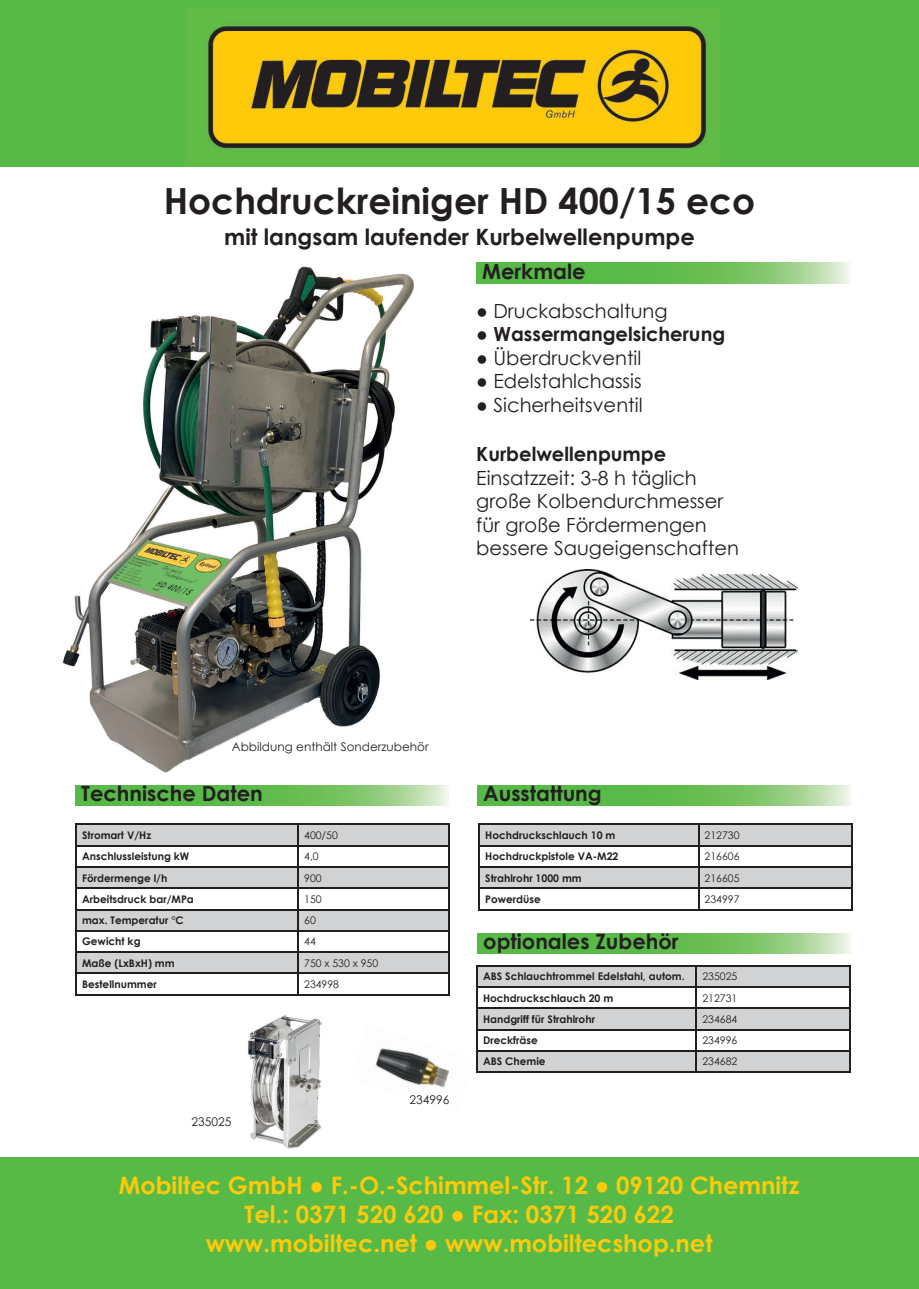
<style>
.page{position:relative;width:919px;height:1289px;background:#fff}
.page>*{position:absolute;margin:0;border:0;box-sizing:border-box;transform-origin:0 0}
.t1{font:700 36px "Century Gothic";color:#231f20}
.t2{font:700 24px/28.8px "Century Gothic";color:#feca0a;text-align:center}
.t3{font:700 22.5px "Century Gothic";color:#231f20}
.t4{font:700 21px "Century Gothic";color:#231f20}
.t5{font:19.5px/23.4px "Century Gothic";color:#231f20}
.t6{font:700 19.5px "Century Gothic";color:#231f20}
.t7{font:12px "Century Gothic";color:#231f20}
.t8{font:700 10.5px "Century Gothic";color:#231f20}
.t9{font:10.5px "Century Gothic";color:#231f20}
.s1{font-weight:400}
</style>
<div class="page">
<div style="left:0;top:0;width:918px;height:167px;background:#57ba47"></div>
<img style="left:205px;top:23px;width:502px;height:127px">
<div style="left:0;top:1157px;width:918px;height:131px;background:#57ba47"></div>
<img style="left:62px;top:266px;width:352px;height:507px">
<svg style="left:77px;top:825px;width:371px;height:147px;fill:#d1d2d4"></svg>
<hr style="left:75px;top:823px;width:223px;height:2px;background:#231f20">
<hr style="left:75px;top:825px;width:2px;height:20px;background:#231f20">
<hr style="left:298px;top:823px;width:152px;height:2px;background:#231f20">
<hr style="left:297px;top:825px;width:2px;height:20px;background:#231f20">
<hr style="left:448px;top:825px;width:2px;height:20px;background:#231f20">
<hr style="left:75px;top:845px;width:223px;height:1px;background:#231f20">
<hr style="left:75px;top:846px;width:2px;height:20px;background:#231f20">
<hr style="left:298px;top:845px;width:152px;height:1px;background:#231f20">
<hr style="left:297px;top:846px;width:2px;height:20px;background:#231f20">
<hr style="left:448px;top:846px;width:2px;height:20px;background:#231f20">
<hr style="left:75px;top:866px;width:223px;height:1px;background:#231f20">
<hr style="left:75px;top:867px;width:2px;height:20px;background:#231f20">
<hr style="left:298px;top:866px;width:152px;height:1px;background:#231f20">
<hr style="left:297px;top:867px;width:2px;height:20px;background:#231f20">
<hr style="left:448px;top:867px;width:2px;height:20px;background:#231f20">
<hr style="left:75px;top:887px;width:223px;height:2px;background:#231f20">
<svg style="left:75px;top:889px;width:2px;height:19px"></svg>
<hr style="left:298px;top:887px;width:152px;height:2px;background:#231f20">
<svg style="left:297px;top:889px;width:2px;height:19px"></svg>
<svg style="left:448px;top:889px;width:2px;height:19px"></svg>
<hr style="left:75px;top:908px;width:223px;height:2px;background:#231f20">
<hr style="left:75px;top:910px;width:2px;height:20px;background:#231f20">
<hr style="left:298px;top:908px;width:152px;height:2px;background:#231f20">
<hr style="left:297px;top:910px;width:2px;height:20px;background:#231f20">
<hr style="left:448px;top:910px;width:2px;height:20px;background:#231f20">
<hr style="left:75px;top:930px;width:223px;height:1px;background:#231f20">
<hr style="left:75px;top:931px;width:2px;height:20px;background:#231f20">
<hr style="left:298px;top:930px;width:152px;height:1px;background:#231f20">
<hr style="left:297px;top:931px;width:2px;height:20px;background:#231f20">
<hr style="left:448px;top:931px;width:2px;height:20px;background:#231f20">
<hr style="left:75px;top:951px;width:223px;height:1px;background:#231f20">
<hr style="left:75px;top:952px;width:2px;height:20px;background:#231f20">
<hr style="left:298px;top:951px;width:152px;height:1px;background:#231f20">
<hr style="left:297px;top:952px;width:2px;height:20px;background:#231f20">
<hr style="left:448px;top:952px;width:2px;height:20px;background:#231f20">
<hr style="left:75px;top:972px;width:223px;height:2px;background:#231f20">
<svg style="left:75px;top:974px;width:2px;height:19px"></svg>
<hr style="left:298px;top:972px;width:152px;height:2px;background:#231f20">
<svg style="left:297px;top:974px;width:2px;height:19px"></svg>
<svg style="left:448px;top:974px;width:2px;height:19px"></svg>
<hr style="left:75px;top:993px;width:223px;height:2px;background:#231f20">
<hr style="left:298px;top:993px;width:152px;height:2px;background:#231f20">
<svg style="left:75px;top:785px;width:374px;height:20px;background:#73c361"></svg>
<svg style="left:476px;top:263px;width:374px;height:20px;background:#73c361"></svg>
<svg style="left:477px;top:933px;width:374px;height:20px;background:#73c361"></svg>
<hr style="left:476px;top:964px;width:220px;height:2px;background:#231f20">
<hr style="left:696px;top:964px;width:154px;height:2px;background:#231f20">
<svg style="left:476px;top:966px;width:374px;height:105px"></svg>
<hr style="left:476px;top:1071px;width:220px;height:1px;background:#231f20">
<hr style="left:696px;top:1071px;width:154px;height:1px;background:#231f20">
<svg style="left:477px;top:785px;width:374px;height:20px;background:#73c361"></svg>
<hr style="left:478px;top:823px;width:220px;height:2px;background:#231f20">
<hr style="left:698px;top:823px;width:155px;height:2px;background:#231f20">
<svg style="left:478px;top:825px;width:375px;height:83px"></svg>
<hr style="left:478px;top:908px;width:220px;height:2px;background:#231f20">
<hr style="left:698px;top:908px;width:155px;height:2px;background:#231f20">
<img style="left:248px;top:1014px;width:74px;height:135px">
<img style="left:375px;top:1048px;width:74px;height:40px">
<img style="left:530px;top:569px;width:267px;height:110px">
<h1 class="t1" style="left:164px;top:174px;width:593px">Hochdruckreiniger HD 400/15 eco</h1>
<h3 class="t3" style="left:224px;top:219px;width:472px">mit langsam laufender Kurbelwellenpumpe</h3>
<h3 class="t4" style="left:482px;top:255px;width:105px">Merkmale</h3>
<h3 class="t5" style="left:476px;top:299px;width:193px">● Druckabschaltung</h3>
<h3 class="t6" style="left:476px;top:319px;width:250px"><span class="s1">●</span> Wassermangelsicherung</h3>
<h3 class="t5" style="left:476px;top:346px;width:167px">● Überdruckventil</h3>
<h3 class="t5" style="left:476px;top:369px;width:167px">● Edelstahlchassis</h3>
<h3 class="t5" style="left:476px;top:392px;width:168px">● Sicherheitsventil</h3>
<h3 class="t6" style="left:476px;top:439px;width:191px">Kurbelwellenpumpe</h3>
<h3 class="t5" style="left:476px;top:465px;width:264px">Einsatzzeit: 3-8 h täglich große Kolbendurchmesser für große Fördermengen bessere Saugeigenschaften</h3>
<p class="t7" style="left:232px;top:738px;width:198px">Abbildung enthält Sonderzubehör</p>
<h3 class="t4" style="left:81px;top:777px;width:183px">Technische Daten</h3>
<p class="t8" style="left:82px;top:827px;width:71px">Stromart V/Hz</p>
<p class="t9" style="left:304px;top:827px;width:35px">400/50</p>
<p class="t8" style="left:82px;top:848px;width:109px">Anschlussleistung kW</p>
<p class="t9" style="left:304px;top:849px;width:16px">4,0</p>
<p class="t8" style="left:82px;top:869px;width:87px">Fördermenge l/h</p>
<p class="t9" style="left:304px;top:870px;width:19px">900</p>
<p class="t8" style="left:82px;top:891px;width:113px">Arbeitsdruck bar/MPa</p>
<p class="t9" style="left:304px;top:891px;width:19px">150</p>
<p class="t8" style="left:82px;top:912px;width:103px">max. Temperatur °C</p>
<p class="t9" style="left:304px;top:913px;width:13px">60</p>
<p class="t8" style="left:82px;top:933px;width:60px">Gewicht kg</p>
<p class="t9" style="left:304px;top:934px;width:13px">44</p>
<p class="t8" style="left:82px;top:954px;width:94px">Maße (LxBxH) mm</p>
<p class="t9" style="left:304px;top:955px;width:76px">750 x 530 x 950</p>
<p class="t8" style="left:82px;top:976px;width:76px">Bestellnummer</p>
<p class="t9" style="left:304px;top:976px;width:36px">234998</p>
<p class="t7" style="left:191px;top:1113px;width:41px">235025</p>
<p class="t7" style="left:409px;top:1091px;width:41px">234996</p>
<h3 class="t4" style="left:483px;top:777px;width:120px">Ausstattung</h3>
<p class="t8" style="left:485px;top:827px;width:132px">Hochdruckschlauch 10 m</p>
<p class="t9" style="left:704px;top:827px;width:36px">212730</p>
<p class="t8" style="left:485px;top:848px;width:135px">Hochdruckpistole VA-M22</p>
<p class="t9" style="left:704px;top:849px;width:36px">216606</p>
<p class="t8" style="left:485px;top:869px;width:98px">Strahlrohr 1000 mm</p>
<p class="t9" style="left:704px;top:870px;width:36px">216605</p>
<p class="t8" style="left:485px;top:891px;width:57px">Powerdüse</p>
<p class="t9" style="left:704px;top:891px;width:36px">234997</p>
<h3 class="t4" style="left:483px;top:925px;width:197px">optionales Zubehör</h3>
<p class="t8" style="left:483px;top:968px;width:203px">ABS Schlauchtrommel Edelstahl, autom.</p>
<p class="t9" style="left:702px;top:969px;width:36px">235025</p>
<p class="t8" style="left:483px;top:989px;width:132px">Hochdruckschlauch 20 m</p>
<p class="t9" style="left:702px;top:990px;width:36px">212731</p>
<p class="t8" style="left:483px;top:1011px;width:113px">Handgriff für Strahlrohr</p>
<p class="t9" style="left:702px;top:1011px;width:36px">234684</p>
<p class="t8" style="left:483px;top:1032px;width:56px">Dreckfräse</p>
<p class="t9" style="left:702px;top:1032px;width:36px">234996</p>
<p class="t8" style="left:483px;top:1053px;width:64px">ABS Chemie</p>
<p class="t9" style="left:702px;top:1054px;width:36px">234682</p>
<h2 class="t2" style="left:119px;top:1169px;width:682px">Mobiltec GmbH ● F.-O.-Schimmel-Str. 12 ● 09120 Chemnitz<br>Tel.: 0371 520 620 ● Fax: 0371 520 622<br>www.mobiltec.net ● www.mobiltecshop.net</h2>
</div>
